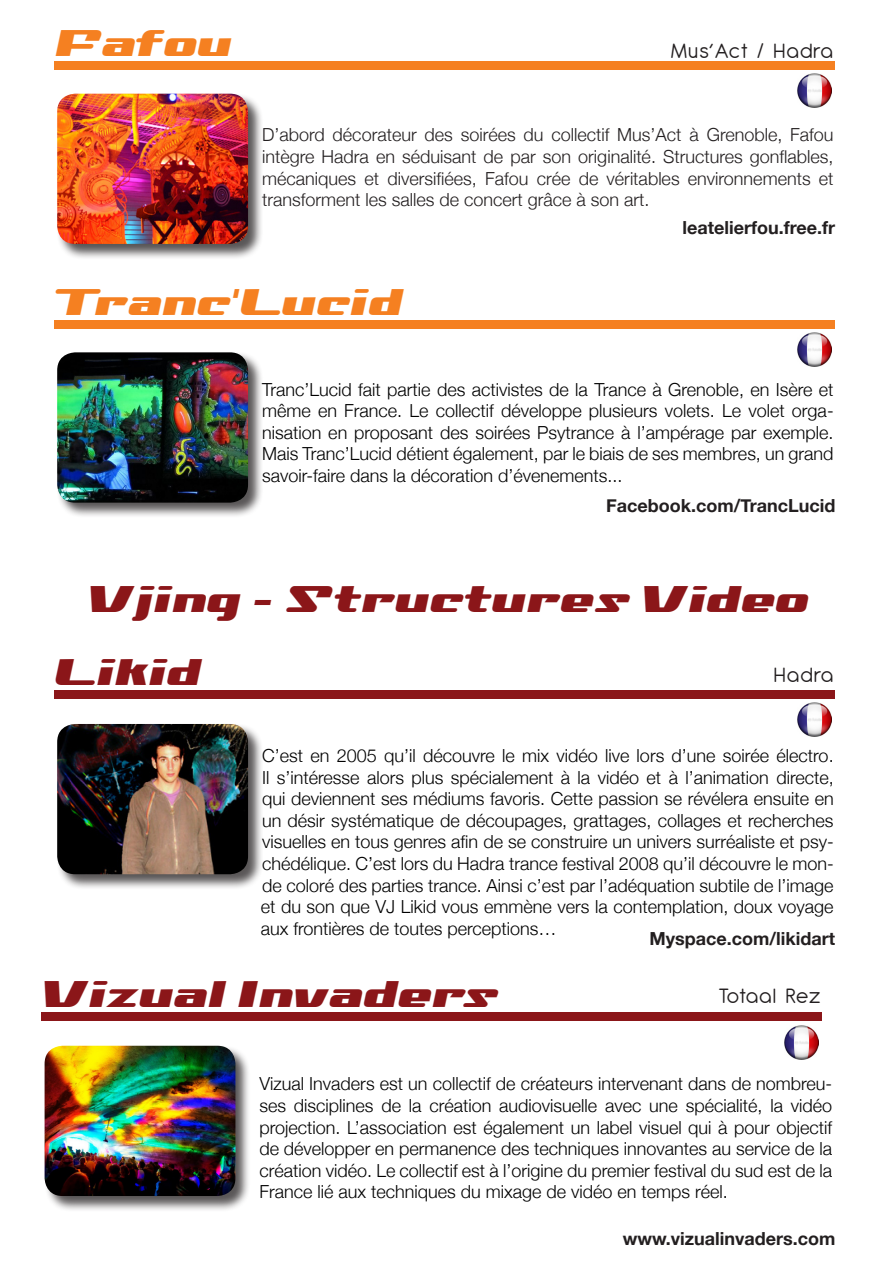
<style>
.page{position:relative;width:893px;height:1263px;background:#fff}
.page>*{position:absolute;margin:0;border:0;box-sizing:border-box;transform-origin:0 0}
.t1{font:40.5px "Nationalyze ALP";color:#8b1619}
.t2{font:40.5px "Nationalyze ALP";color:#f58021}
.t3{font:22.5px "Antipasto";letter-spacing:.08em;color:#231f20}
.t4{font:22.5px "Antipasto";letter-spacing:.04em;color:#231f20}
.t5{font:300 18px/21.6px "Helvetica Neue";color:#000;text-align:justify}
.t6{font:300 18px/21.6px "Helvetica Neue";color:#231f20;text-align:justify}
.t7{font:700 18px "Helvetica Neue";color:#231f20}
</style>
<div class="page">
<div style="left:54px;top:62px;width:781px;height:8px;background:#f58021"></div>
<div style="left:54px;top:320px;width:781px;height:9px;background:#f58021"></div>
<div style="left:54px;top:691px;width:781px;height:8px;background:#8b1619"></div>
<div style="left:41px;top:1012px;width:781px;height:9px;background:#8b1619"></div>
<div style="left:56px;top:93px;width:208px;height:167px;background:#231f20;opacity:.75"></div>
<img style="left:57px;top:94px;width:191px;height:150px">
<div style="left:56px;top:352px;width:208px;height:166px;background:#231f20;opacity:.75"></div>
<img style="left:57px;top:352px;width:191px;height:151px">
<div style="left:56px;top:723px;width:208px;height:167px;background:#231f20;opacity:.75"></div>
<img style="left:57px;top:724px;width:191px;height:150px">
<div style="left:44px;top:1045px;width:207px;height:167px;background:#231f20;opacity:.75"></div>
<img style="left:45px;top:1046px;width:190px;height:150px">
<img style="left:797px;top:74px;width:34px;height:34px">
<img style="left:797px;top:332px;width:34px;height:34px">
<img style="left:797px;top:703px;width:34px;height:34px">
<img style="left:785px;top:1025px;width:34px;height:34px">
<p class="t2" style="left:56px;top:18px;width:179px">Fafou</p>
<p class="t3" style="left:671px;top:38px;width:163px">Mus’Act / Hadra</p>
<p class="t6" style="left:262px;top:124px;width:573px">D’abord décorateur des soirées du collectif Mus’Act à Grenoble, Fafou intègre Hadra en séduisant de par son originalité. Structures gonflables, mécaniques et diversifiées, Fafou crée de véritables environnements et transforment les salles de concert grâce à son art.</p>
<p class="t7" style="left:682px;top:216px;width:154px">leatelierfou.free.fr</p>
<p class="t2" style="left:56px;top:276px;width:349px">Tranc'Lucid</p>
<p class="t5" style="left:262px;top:378px;width:573px">Tranc’Lucid fait partie des activistes de la Trance à Grenoble, en Isère et même en France. Le collectif développe plusieurs volets. Le volet orga&shy;nisation en proposant des soirées Psytrance à l’ampérage par exemple.<br>Mais Tranc’Lucid détient également, par le biais de ses membres, un grand savoir-faire dans la décoration d’évenements...</p>
<p class="t7" style="left:606px;top:495px;width:231px">Facebook.com/TrancLucid</p>
<p class="t1" style="left:89px;top:574px;width:722px">Vjing - Structures Video</p>
<p class="t1" style="left:56px;top:647px;width:148px">Likid</p>
<p class="t3" style="left:774px;top:661px;width:60px">Hadra</p>
<p class="t5" style="left:261px;top:744px;width:574px">C’est en 2005 qu’il découvre le mix vidéo live lors d’une soirée électro.<br>Il s’intéresse alors plus spécialement à la vidéo et à l’animation directe, qui deviennent ses médiums favoris. Cette passion se révélera ensuite en un désir systématique de découpages, grattages, collages et recherches visuelles en tous genres afin de se construire un univers surréaliste et psy&shy;chédélique. C’est lors du Hadra trance festival 2008 qu’il découvre le mon&shy;de coloré des parties trance. Ainsi c’est par l’adéquation subtile de l’image et du son que VJ Likid vous emmène vers la contemplation, doux voyage aux frontières de toutes perceptions…</p>
<p class="t7" style="left:649px;top:927px;width:187px">Myspace.com/likidart</p>
<p class="t1" style="left:43px;top:968px;width:457px">Vizual Invaders</p>
<p class="t4" style="left:719px;top:983px;width:103px">Totaal Rez</p>
<p class="t5" style="left:259px;top:1073px;width:574px">Vizual Invaders est un collectif de créateurs intervenant dans de nombreu&shy;ses disciplines de la création audiovisuelle avec une spécialité, la vidéo projection. L’association est également un label visuel qui à pour objectif de développer en permanence des techniques innovantes au service de la création vidéo. Le collectif est à l’origine du premier festival du sud est de la France lié aux techniques du mixage de vidéo en temps réel.</p>
<p class="t7" style="left:623px;top:1227px;width:214px">www.vizualinvaders.com</p>
</div>
